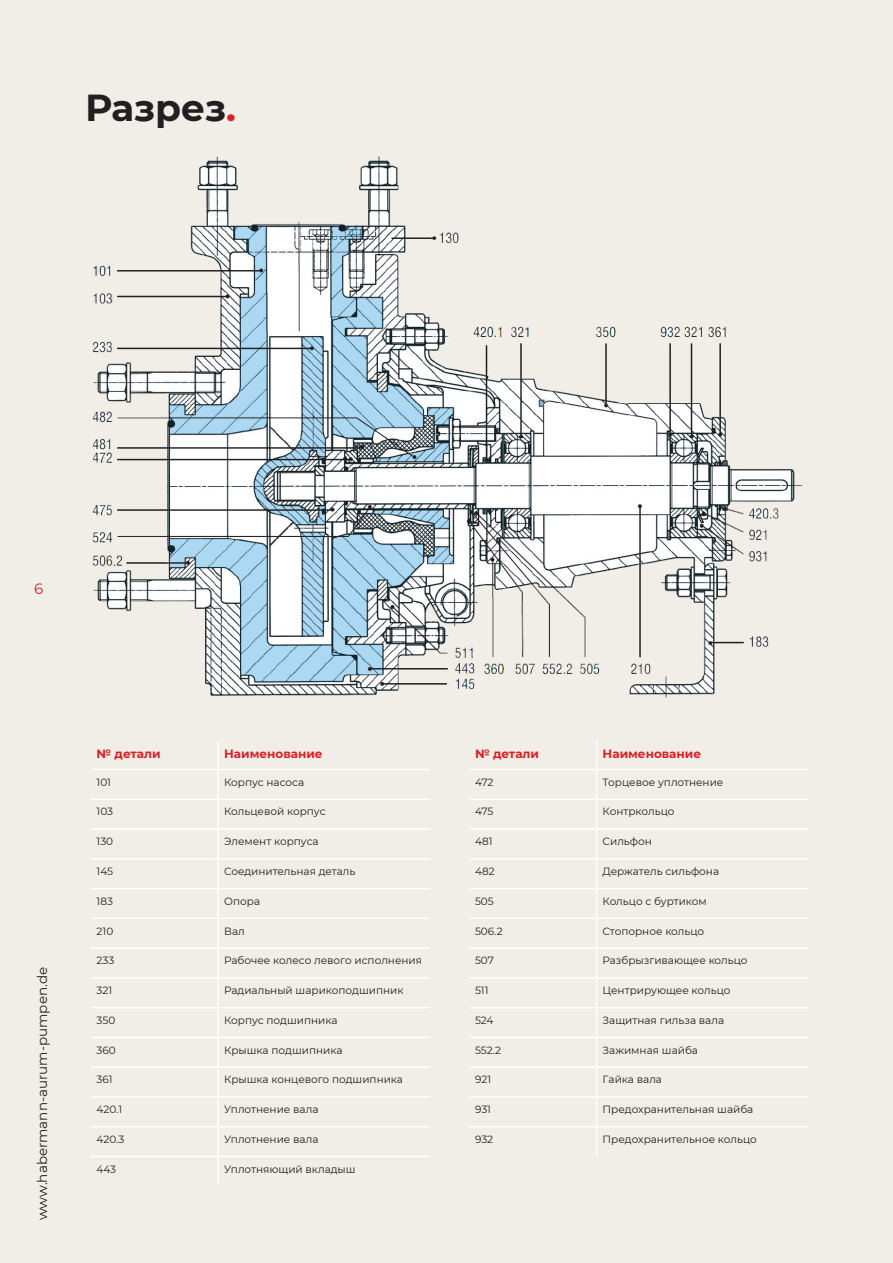
<style>
.page{position:relative;width:893px;height:1263px;background:#f0eee6}
.page>*{position:absolute;margin:0;border:0;box-sizing:border-box;transform-origin:0 0}
.t1{font:700 37.5px "Montserrat";letter-spacing:-.005em;color:#231f20}
.t2{font:15px "Montserrat";color:#da2128}
.t3{font:13.5px "Montserrat";color:#231f20}
.t4{font:700 12px "Montserrat";color:#db1f28}
.t5{font:10.5px "Montserrat";color:#231f20}
.s1{color:#da2128}
</style>
<div class="page">
<img style="left:92px;top:156px;width:711px;height:542px">
<hr style="left:217px;top:741px;width:2px;height:28px;background:#fff">
<hr style="left:91px;top:769px;width:127px;height:1px;background:#fff">
<hr style="left:218px;top:769px;width:212px;height:1px;background:#fff">
<hr style="left:217px;top:770px;width:2px;height:28px;background:#fff">
<hr style="left:91px;top:798px;width:127px;height:2px;background:#fff">
<hr style="left:218px;top:798px;width:212px;height:2px;background:#fff">
<hr style="left:217px;top:800px;width:2px;height:28px;background:#fff">
<hr style="left:91px;top:828px;width:127px;height:2px;background:#fff">
<hr style="left:218px;top:828px;width:212px;height:2px;background:#fff">
<hr style="left:217px;top:830px;width:2px;height:28px;background:#fff">
<hr style="left:91px;top:858px;width:127px;height:1px;background:#fff">
<hr style="left:218px;top:858px;width:212px;height:1px;background:#fff">
<hr style="left:217px;top:859px;width:2px;height:29px;background:#fff">
<hr style="left:91px;top:888px;width:127px;height:1px;background:#fff">
<hr style="left:218px;top:888px;width:212px;height:1px;background:#fff">
<hr style="left:217px;top:889px;width:2px;height:29px;background:#fff">
<hr style="left:91px;top:918px;width:127px;height:1px;background:#fff">
<hr style="left:218px;top:918px;width:212px;height:1px;background:#fff">
<hr style="left:217px;top:919px;width:2px;height:28px;background:#fff">
<hr style="left:91px;top:947px;width:127px;height:2px;background:#fff">
<hr style="left:218px;top:947px;width:212px;height:2px;background:#fff">
<hr style="left:217px;top:949px;width:2px;height:28px;background:#fff">
<hr style="left:91px;top:977px;width:127px;height:2px;background:#fff">
<hr style="left:218px;top:977px;width:212px;height:2px;background:#fff">
<hr style="left:217px;top:979px;width:2px;height:28px;background:#fff">
<hr style="left:91px;top:1007px;width:127px;height:1px;background:#fff">
<hr style="left:218px;top:1007px;width:212px;height:1px;background:#fff">
<hr style="left:217px;top:1008px;width:2px;height:29px;background:#fff">
<hr style="left:91px;top:1037px;width:127px;height:1px;background:#fff">
<hr style="left:218px;top:1037px;width:212px;height:1px;background:#fff">
<hr style="left:217px;top:1038px;width:2px;height:28px;background:#fff">
<hr style="left:91px;top:1066px;width:127px;height:2px;background:#fff">
<hr style="left:218px;top:1066px;width:212px;height:2px;background:#fff">
<hr style="left:217px;top:1068px;width:2px;height:28px;background:#fff">
<hr style="left:91px;top:1096px;width:127px;height:2px;background:#fff">
<hr style="left:218px;top:1096px;width:212px;height:2px;background:#fff">
<hr style="left:217px;top:1098px;width:2px;height:28px;background:#fff">
<hr style="left:91px;top:1126px;width:127px;height:1px;background:#fff">
<hr style="left:218px;top:1126px;width:212px;height:1px;background:#fff">
<hr style="left:217px;top:1127px;width:2px;height:29px;background:#fff">
<hr style="left:91px;top:1156px;width:127px;height:1px;background:#fff">
<hr style="left:218px;top:1156px;width:212px;height:1px;background:#fff">
<hr style="left:217px;top:1157px;width:2px;height:28px;background:#fff">
<hr style="left:470px;top:769px;width:127px;height:1px;background:#fff">
<hr style="left:597px;top:769px;width:211px;height:1px;background:#fff">
<hr style="left:470px;top:798px;width:127px;height:2px;background:#fff">
<hr style="left:597px;top:798px;width:211px;height:2px;background:#fff">
<hr style="left:470px;top:828px;width:127px;height:2px;background:#fff">
<hr style="left:597px;top:828px;width:211px;height:2px;background:#fff">
<hr style="left:470px;top:858px;width:127px;height:1px;background:#fff">
<hr style="left:597px;top:858px;width:211px;height:1px;background:#fff">
<hr style="left:470px;top:888px;width:127px;height:1px;background:#fff">
<hr style="left:597px;top:888px;width:211px;height:1px;background:#fff">
<hr style="left:470px;top:918px;width:127px;height:1px;background:#fff">
<hr style="left:597px;top:918px;width:211px;height:1px;background:#fff">
<hr style="left:470px;top:947px;width:127px;height:2px;background:#fff">
<hr style="left:597px;top:947px;width:211px;height:2px;background:#fff">
<hr style="left:470px;top:977px;width:127px;height:2px;background:#fff">
<hr style="left:597px;top:977px;width:211px;height:2px;background:#fff">
<hr style="left:470px;top:1007px;width:127px;height:1px;background:#fff">
<hr style="left:597px;top:1007px;width:211px;height:1px;background:#fff">
<hr style="left:470px;top:1037px;width:127px;height:1px;background:#fff">
<hr style="left:597px;top:1037px;width:211px;height:1px;background:#fff">
<hr style="left:470px;top:1066px;width:127px;height:2px;background:#fff">
<hr style="left:597px;top:1066px;width:211px;height:2px;background:#fff">
<hr style="left:470px;top:1096px;width:127px;height:2px;background:#fff">
<hr style="left:597px;top:1096px;width:211px;height:2px;background:#fff">
<hr style="left:470px;top:1126px;width:127px;height:1px;background:#fff">
<hr style="left:597px;top:1126px;width:211px;height:1px;background:#fff">
<svg style="left:596px;top:741px;width:1px;height:415px"></svg>
<p class="t1" style="left:85px;top:81px;width:152px">Разрез<span class="s1">.</span></p>
<h2 class="t2" style="left:34px;top:578px;width:11px">6</h2>
<p class="t3" style="left:33px;top:1220px;width:255px;rotate:-90deg">www.habermann-aurum-pumpen.de</p>
<p class="t4" style="left:97px;top:745px;width:66px">№ детали</p>
<p class="t4" style="left:224px;top:745px;width:100px">Наименование</p>
<p class="t5" style="left:97px;top:775px;width:16px">101</p>
<p class="t5" style="left:224px;top:775px;width:82px">Корпус насоса</p>
<p class="t5" style="left:97px;top:804px;width:18px">103</p>
<p class="t5" style="left:224px;top:804px;width:103px">Кольцевой корпус</p>
<p class="t5" style="left:97px;top:834px;width:18px">130</p>
<p class="t5" style="left:224px;top:834px;width:96px">Элемент корпуса</p>
<p class="t5" style="left:97px;top:864px;width:18px">145</p>
<p class="t5" style="left:224px;top:864px;width:133px">Соединительная деталь</p>
<p class="t5" style="left:97px;top:894px;width:18px">183</p>
<p class="t5" style="left:224px;top:894px;width:37px">Опора</p>
<p class="t5" style="left:97px;top:923px;width:18px">210</p>
<p class="t5" style="left:224px;top:923px;width:22px">Вал</p>
<p class="t5" style="left:97px;top:953px;width:19px">233</p>
<p class="t5" style="left:224px;top:953px;width:200px">Рабочее колесо левого исполнения</p>
<p class="t5" style="left:97px;top:983px;width:17px">321</p>
<p class="t5" style="left:224px;top:983px;width:181px">Радиальный шарикоподшипник</p>
<p class="t5" style="left:97px;top:1013px;width:20px">350</p>
<p class="t5" style="left:224px;top:1013px;width:115px">Корпус подшипника</p>
<p class="t5" style="left:97px;top:1043px;width:21px">360</p>
<p class="t5" style="left:224px;top:1043px;width:120px">Крышка подшипника</p>
<p class="t5" style="left:97px;top:1072px;width:18px">361</p>
<p class="t5" style="left:224px;top:1072px;width:180px">Крышка концевого подшипника</p>
<p class="t5" style="left:97px;top:1102px;width:27px">420.1</p>
<p class="t5" style="left:224px;top:1102px;width:96px">Уплотнение вала</p>
<p class="t5" style="left:97px;top:1132px;width:29px">420.3</p>
<p class="t5" style="left:224px;top:1132px;width:96px">Уплотнение вала</p>
<p class="t5" style="left:97px;top:1162px;width:21px">443</p>
<p class="t5" style="left:224px;top:1162px;width:133px">Уплотняющий вкладыш</p>
<p class="t4" style="left:475px;top:745px;width:66px">№ детали</p>
<p class="t4" style="left:603px;top:745px;width:100px">Наименование</p>
<p class="t5" style="left:475px;top:775px;width:20px">472</p>
<p class="t5" style="left:603px;top:775px;width:122px">Торцевое уплотнение</p>
<p class="t5" style="left:475px;top:804px;width:20px">475</p>
<p class="t5" style="left:603px;top:804px;width:73px">Контркольцо</p>
<p class="t5" style="left:475px;top:834px;width:19px">481</p>
<p class="t5" style="left:603px;top:834px;width:51px">Сильфон</p>
<p class="t5" style="left:475px;top:864px;width:21px">482</p>
<p class="t5" style="left:603px;top:864px;width:118px">Держатель сильфона</p>
<p class="t5" style="left:475px;top:894px;width:20px">505</p>
<p class="t5" style="left:603px;top:894px;width:106px">Кольцо с буртиком</p>
<p class="t5" style="left:475px;top:923px;width:29px">506.2</p>
<p class="t5" style="left:603px;top:923px;width:103px">Стопорное кольцо</p>
<p class="t5" style="left:475px;top:953px;width:20px">507</p>
<p class="t5" style="left:603px;top:953px;width:147px">Разбрызгивающее кольцо</p>
<p class="t5" style="left:475px;top:983px;width:15px">511</p>
<p class="t5" style="left:603px;top:983px;width:129px">Центрирующее кольцо</p>
<p class="t5" style="left:475px;top:1013px;width:20px">524</p>
<p class="t5" style="left:603px;top:1013px;width:123px">Защитная гильза вала</p>
<p class="t5" style="left:475px;top:1043px;width:28px">552.2</p>
<p class="t5" style="left:603px;top:1043px;width:97px">Зажимная шайба</p>
<p class="t5" style="left:475px;top:1072px;width:18px">921</p>
<p class="t5" style="left:603px;top:1072px;width:61px">Гайка вала</p>
<p class="t5" style="left:475px;top:1102px;width:18px">931</p>
<p class="t5" style="left:603px;top:1102px;width:152px">Предохранительная шайба</p>
<p class="t5" style="left:475px;top:1132px;width:20px">932</p>
<p class="t5" style="left:603px;top:1132px;width:156px">Предохранительное кольцо</p>
</div>
